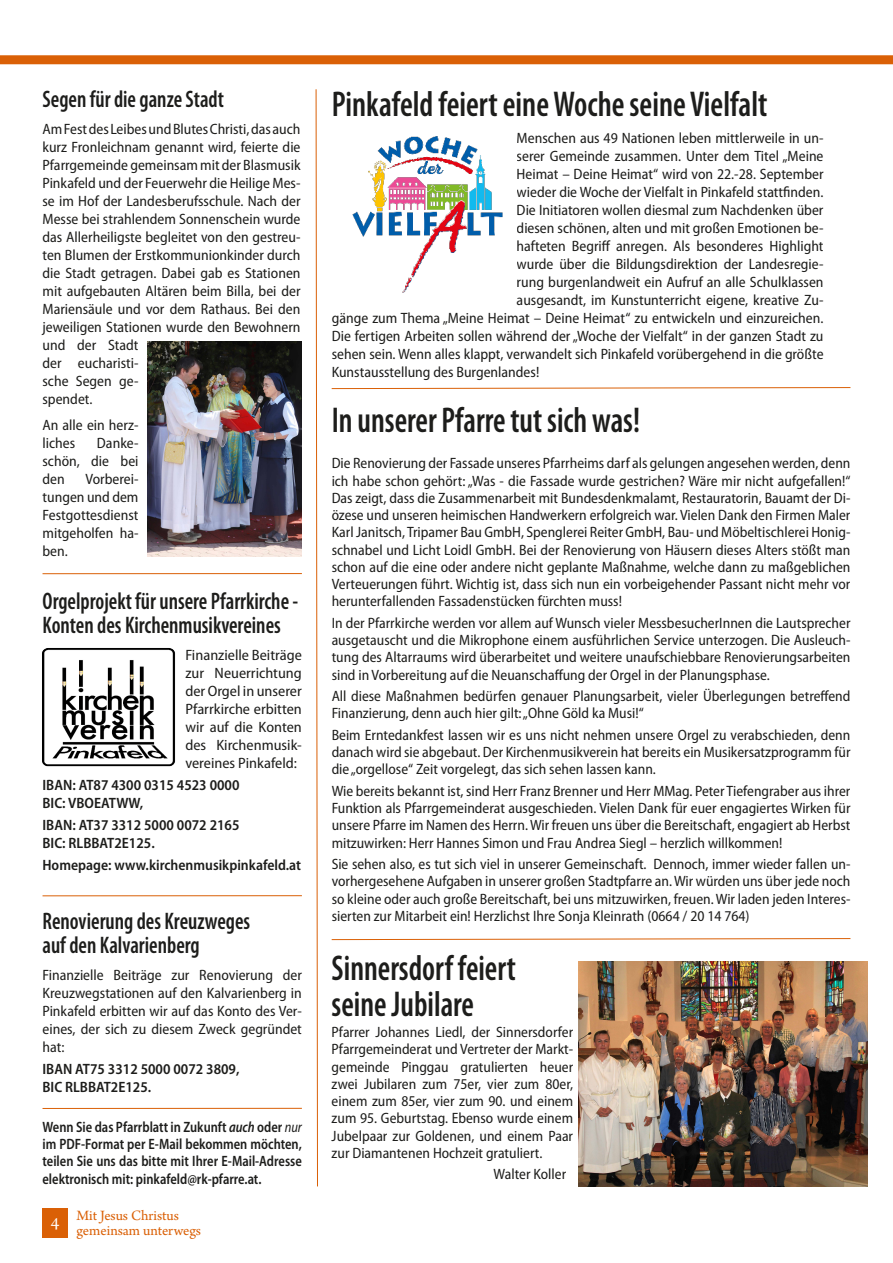
<style>
.page{position:relative;width:893px;height:1263px;background:#fff}
.page>*{position:absolute;margin:0;border:0;box-sizing:border-box;transform-origin:0 0}
.t1{font:600 condensed 36px/36px "Myriad Pro";color:#1d1d1b;scale:.88 1}
.t2{font:600 condensed 36px "Myriad Pro";color:#1d1d1b;scale:.9 1}
.t3{font:600 condensed 24px/24px "Myriad Pro";color:#1d1d1b;scale:.9 1}
.t4{font:18px "Arno Pro";color:#fff}
.t5{font:semi-condensed 15px/17.2px "Myriad Pro";color:#1d1d1b;text-align:justify}
.t6{font:600 semi-condensed 15px/17.2px "Myriad Pro";color:#1d1d1b;text-align:justify;scale:.9 1}
.t7{font:600 semi-condensed 15px/18px "Myriad Pro";color:#1d1d1b}
.t8{font:semi-condensed 15px/18px "Myriad Pro";color:#1d1d1b;text-align:justify;scale:1.04 1}
.t9{font:15px/15px "Arno Pro";letter-spacing:-.005em;color:#da6006}
.s1{font-style:italic}
.s2{font-weight:400;font-style:italic}
</style>
<div class="page">
<div style="left:0;top:55px;width:893px;height:9px;background:#da6006"></div>
<svg style="left:315px;top:89px;width:3px;height:1098px"></svg>
<div style="left:43px;top:1208px;width:25px;height:29px;background:#da6006"></div>
<svg style="left:331px;top:387px;width:520px;height:2px"></svg>
<hr style="left:43px;top:1108px;width:259px;height:1px;background:#da6006">
<img style="left:352px;top:136px;width:151px;height:157px">
<hr style="left:43px;top:895px;width:259px;height:1px;background:#da6006">
<img style="left:147px;top:342px;width:155px;height:215px">
<img style="left:42px;top:648px;width:134px;height:119px">
<hr style="left:43px;top:573px;width:259px;height:1px;background:#da6006">
<svg style="left:331px;top:938px;width:520px;height:2px"></svg>
<img style="left:578px;top:962px;width:289px;height:224px">
<h2 class="t3" style="left:43px;top:87px;width:203px">Segen für die ganze Stadt</h2>
<p class="t5" style="left:43px;top:120px;width:260px;line-height:18px;text-align:left">Am Fest des Leibes und Blutes Christi, das auch kurz Fronleichnam genannt wird, feierte die Pfarrgemeinde gemeinsam mit der Blasmusik Pinkafeld und der Feuerwehr die Heilige Mes&shy;se im Hof der Landesberufsschule. Nach der Messe bei strahlendem Sonnenschein wurde das Allerheiligste begleitet von den gestreu&shy;ten Blumen der Erstkommunionkinder durch die Stadt getragen. Dabei gab es Stationen mit aufgebauten Altären beim Billa, bei der Mariensäule und vor dem Rathaus. Bei den jeweiligen Stationen wurde den Bewohnern und der Stadt<br>der eucharisti-<br>sche Segen ge-<br>spendet.</p>
<p class="t5" style="left:43px;top:416px;width:98px;line-height:18px">An alle ein herz&shy;liches</p>
<p class="t5" style="left:43px;top:434px;width:98px;line-height:18px;text-indent:54px">Danke&shy;schön, die bei den</p>
<p class="t5" style="left:43px;top:470px;width:98px;line-height:18px;text-indent:43px">Vorberei&shy;tungen und dem Festgottesdienst mitgeholfen ha&shy;ben.</p>
<h2 class="t3" style="left:43px;top:589px;width:286px">Orgelprojekt für unsere Pfarrkirche -<br>Konten des Kirchenmusikvereines</h2>
<p class="t8" style="left:185px;top:645px;width:114px">Finanzielle Beiträge zur Neuerrichtung der Orgel in unserer Pfarrkirche erbitten wir auf die Konten des Kirchenmusik&shy;vereines Pinkafeld:</p>
<p class="t7" style="left:43px;top:775px;width:199px">IBAN: AT87 4300 0315 4523 0000<br>BIC: VBOEATWW,</p>
<p class="t7" style="left:43px;top:816px;width:199px">IBAN: AT37 3312 5000 0072 2165<br>BIC: RLBBAT2E125.</p>
<p class="t7" style="left:43px;top:855px;width:260px">Homepage: www.kirchenmusikpinkafeld.at</p>
<h2 class="t3" style="left:43px;top:909px;width:232px">Renovierung des Kreuzweges auf den Kalvarienberg</h2>
<p class="t5" style="left:43px;top:965px;width:261px;line-height:18px">Finanzielle Beiträge zur Renovierung der Kreuzwegstationen auf den Kalvarienberg in Pinkafeld erbitten wir auf das Konto des Ver&shy;eines, der sich zu diesem Zweck gegründet hat:</p>
<p class="t7" style="left:43px;top:1059px;width:199px">IBAN AT75 3312 5000 0072 3809,<br>BIC RLBBAT2E125.</p>
<p class="t6" style="left:43px;top:1118px;width:290px">Wenn Sie das Pfarrblatt in Zukunft <span class="s1">auch</span> oder <span class="s2">nur </span>im PDF-Format per E-Mail bekommen möchten, teilen Sie uns das bitte mit Ihrer E-Mail-Adresse elektronisch mit: pinkafeld@rk-pfarre.at.</p>
<p class="t4" style="left:51px;top:1213px;width:10px">4</p>
<p class="t9" style="left:77px;top:1209px;width:126px">Mit Jesus Christus gemeinsam unterwegs</p>
<h1 class="t2" style="left:332px;top:82px;width:486px">Pinkafeld feiert eine Woche seine Vielfalt</h1>
<p class="t5" style="left:517px;top:129px;width:308px">Menschen aus 49 Nationen leben mittlerweile in un-</p>
<p class="t5" style="left:517px;top:147px;width:308px">serer Gemeinde zusammen. Unter dem Titel „Meine</p>
<p class="t5" style="left:517px;top:165px;width:308px">Heimat – Deine Heimat“ wird von 22.-28. September</p>
<p class="t5" style="left:517px;top:183px;width:308px">wieder die Woche der Vielfalt in Pinkafeld stattfinden.</p>
<p class="t5" style="left:517px;top:201px;width:308px">Die Initiatoren wollen diesmal zum Nachdenken über</p>
<p class="t5" style="left:517px;top:219px;width:308px">diesen schönen, alten und mit großen Emotionen be-</p>
<p class="t5" style="left:517px;top:237px;width:308px">hafteten Begriff anregen. Als besonderes Highlight</p>
<p class="t5" style="left:517px;top:255px;width:308px">wurde über die Bildungsdirektion der Landesregie-</p>
<p class="t5" style="left:517px;top:273px;width:308px">rung burgenlandweit ein Aufruf an alle Schulklassen</p>
<p class="t5" style="left:517px;top:291px;width:308px">ausgesandt, im Kunstunterricht eigene, kreative Zu-</p>
<p class="t5" style="left:332px;top:309px;width:493px">gänge zum Thema „Meine Heimat – Deine Heimat“ zu entwickeln und einzureichen.</p>
<p class="t5" style="left:332px;top:327px;width:493px">Die fertigen Arbeiten sollen während der „Woche der Vielfalt“ in der ganzen Stadt zu</p>
<p class="t5" style="left:332px;top:345px;width:493px">sehen sein. Wenn alles klappt, verwandelt sich Pinkafeld vorübergehend in die größte</p>
<p class="t5" style="left:332px;top:363px;width:209px">Kunstausstellung des Burgenlandes!</p>
<h1 class="t1" style="left:332px;top:402px;width:352px">In unserer Pfarre tut sich was!</h1>
<p class="t5" style="left:332px;top:455px;width:520px">Die Renovierung der Fassade unseres Pfarrheims darf als gelungen angesehen werden, denn ich habe schon gehört: „Was - die Fassade wurde gestrichen? Wäre mir nicht aufgefallen!“ Das zeigt, dass die Zusammenarbeit mit Bundesdenkmalamt, Restauratorin, Bauamt der Di&shy;özese und unseren heimischen Handwerkern erfolgreich war. Vielen Dank den Firmen Maler Karl Janitsch, Tripamer Bau GmbH, Spenglerei Reiter GmbH, Bau- und Möbeltischlerei Honig&shy;schnabel und Licht Loidl GmbH. Bei der Renovierung von Häusern dieses Alters stößt man schon auf die eine oder andere nicht geplante Maßnahme, welche dann zu maßgeblichen Verteuerungen führt. Wichtig ist, dass sich nun ein vorbeigehender Passant nicht mehr vor herunterfallenden Fassadenstücken fürchten muss!</p>
<p class="t5" style="left:332px;top:614px;width:520px">In der Pfarrkirche werden vor allem auf Wunsch vieler MessbesucherInnen die Lautsprecher ausgetauscht und die Mikrophone einem ausführlichen Service unterzogen. Die Ausleuch&shy;tung des Altarraums wird überarbeitet und weitere unaufschiebbare Renovierungsarbeiten sind in Vorbereitung auf die Neuanschaffung der Orgel in der Planungsphase.</p>
<p class="t5" style="left:332px;top:687px;width:520px">All diese Maßnahmen bedürfen genauer Planungsarbeit, vieler Überlegungen betreffend<br>Finanzierung, denn auch hier gilt: „Ohne Göld ka Musi!“</p>
<p class="t5" style="left:332px;top:726px;width:520px">Beim Erntedankfest lassen wir es uns nicht nehmen unsere Orgel zu verabschieden, denn danach wird sie abgebaut. Der Kirchenmusikverein hat bereits ein Musikersatzprogramm für die „orgellose“ Zeit vorgelegt, das sich sehen lassen kann.</p>
<p class="t5" style="left:332px;top:782px;width:520px">Wie bereits bekannt ist, sind Herr Franz Brenner und Herr MMag. Peter Tiefengraber aus ihrer Funktion als Pfarrgemeinderat ausgeschieden. Vielen Dank für euer engagiertes Wirken für unsere Pfarre im Namen des Herrn. Wir freuen uns über die Bereitschaft, engagiert ab Herbst mitzuwirken: Herr Hannes Simon und Frau Andrea Siegl – herzlich willkommen!</p>
<p class="t5" style="left:332px;top:855px;width:520px">Sie sehen also, es tut sich viel in unserer Gemeinschaft. Dennoch, immer wieder fallen un&shy;vorhergesehene Aufgaben in unserer großen Stadtpfarre an. Wir würden uns über jede noch so kleine oder auch große Bereitschaft, bei uns mitzuwirken, freuen. Wir laden jeden Interes&shy;sierten zur Mitarbeit ein! Herzlichst Ihre Sonja Kleinrath (0664 / 20 14 764)</p>
<h1 class="t1" style="left:332px;top:949px;width:211px">Sinnersdorf feiert seine Jubilare</h1>
<p class="t5" style="left:332px;top:1023px;width:243px">Pfarrer Johannes Liedl, der Sinnersdorfer Pfarrgemeinderat und Vertreter der Markt&shy;gemeinde Pinggau gratulierten heuer zwei Jubilaren zum 75er, vier zum 80er, einem zum 85er, vier zum 90. und einem zum 95. Geburtstag. Ebenso wurde einem Jubelpaar zur Goldenen, und einem Paar zur Diamantenen Hochzeit gratuliert.</p>
<p class="t5" style="left:494px;top:1165px;width:74px">Walter Koller</p>
</div>
